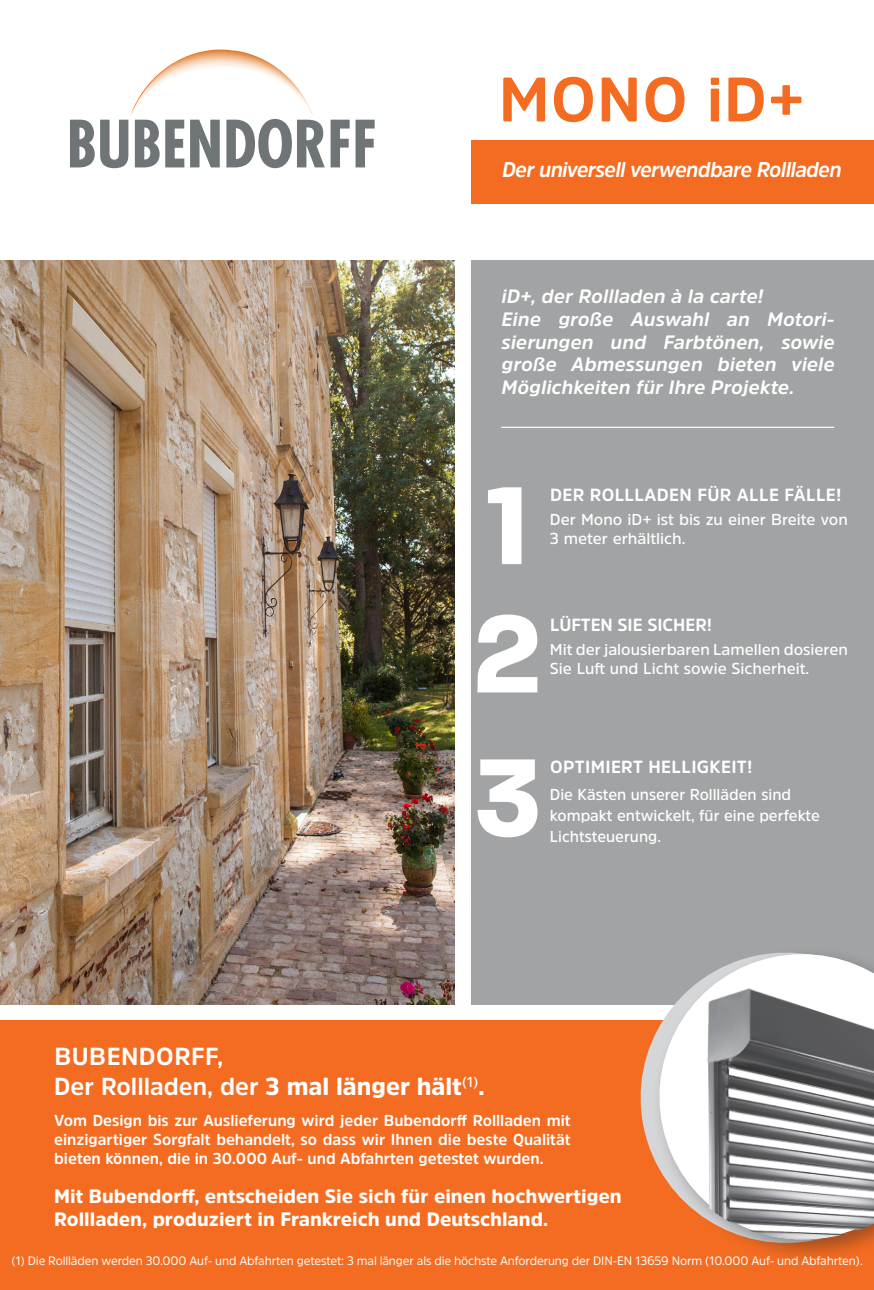
<style>
.page{position:relative;width:874px;height:1290px;background:#fff}
.page>*{position:absolute;margin:0;border:0;box-sizing:border-box;transform-origin:0 0}
.t1{font:700 120.05px/128.3px "Paralucent";color:#fff}
.t2{font:700 62.3px "Amsi Pro";letter-spacing:.02em;color:#f36c21}
.t3{font:700 24.5px/29.4px "Amsi Pro";color:#fff}
.t4{font:italic 700 21.18px "Amsi Pro";letter-spacing:-.03em;color:#fff;scale:.94 1}
.t5{font:italic 700 19.25px/22.8px "Amsi Pro";letter-spacing:.005em;color:#fff}
.t6{font:900 19.25px/23.1px "Amsi Pro";color:#fff}
.t7{font:700 17.5px "Amsi Pro";letter-spacing:.02em;color:#fff}
.t8{font:700 17.5px "Amsi Pro";color:#fff}
.t9{font:600 15.75px/18.9px "Amsi Pro";color:#fff}
.t10{font:700 15.75px/18.9px "Amsi Pro";color:#fff;text-align:justify}
.t11{font:12.25px "Amsi Pro";letter-spacing:-.01em;color:#fff}
.s1{font-weight:900}
</style>
<div class="page">
<div style="left:471px;top:140px;width:402px;height:63px;background:#f36c21"></div>
<svg style="left:355px;top:120px;width:19px;height:47px"></svg>
<svg style="left:330px;top:120px;width:19px;height:47px"></svg>
<svg style="left:70px;top:49px;width:254px;height:119px"></svg>
<div style="left:471px;top:260px;width:402px;height:745px;background:#a1a3a4"></div>
<div style="left:0;top:1021px;width:873px;height:269px;background:#f36c21"></div>
<img style="left:0;top:260px;width:454px;height:745px">
<svg style="left:626px;top:1020px;width:20px;height:117px"></svg>
<div style="left:650px;top:945px;width:223px;height:319px;background:#231f20;opacity:.4"></div>
<svg style="left:646px;top:945px;width:227px;height:307px"></svg>
<img style="left:659px;top:981px;width:214px;height:258px">
<hr style="left:501px;top:427px;width:332px;height:1px;background:#fff">
<h2 class="t2" style="left:498px;top:57px;width:307px">MONO iD+</h2>
<h3 class="t4" style="left:502px;top:155px;width:362px">Der universell verwendbare Rollladen</h3>
<p class="t5" style="left:501px;top:284px;width:334px">iD+, der Rollladen à la carte!<br>Eine große Auswahl an Motori&shy;sierungen und Farbtönen, sowie große Abmessungen bieten viele<br>Möglichkeiten für Ihre Projekte.</p>
<h1 class="t1" style="left:472px;top:461px;width:71px">1<br>2</h1>
<p class="t7" style="left:549px;top:483px;width:293px">DER ROLLLADEN FÜR ALLE FÄLLE!</p>
<p class="t9" style="left:549px;top:509px;width:299px">Der Mono iD+ ist bis zu einer Breite von<br>3 meter erhältlich.</p>
<p class="t8" style="left:549px;top:613px;width:163px">LÜFTEN SIE SICHER!</p>
<p class="t9" style="left:549px;top:640px;width:299px">Mit der jalousierbaren Lamellen dosieren<br>Sie Luft und Licht sowie Sicherheit.</p>
<h1 class="t1" style="left:473px;top:733px;width:70px">3</h1>
<p class="t7" style="left:549px;top:755px;width:204px">OPTIMIERT HELLIGKEIT!</p>
<p class="t9" style="left:549px;top:783px;width:271px;line-height:21.2px">Die Kästen unserer Rollläden sind kompakt entwickelt, für eine perfekte<br>Lichtsteuerung.</p>
<h3 class="t3" style="left:54px;top:1041px;width:432px">BUBENDORFF,<br>Der Rollladen, der <span class="s1">3 mal länger hält</span><sup>(1)</sup><span class="s1">.</span></h3>
<p class="t10" style="left:54px;top:1111px;width:517px">Vom Design bis zur Auslieferung wird jeder Bubendorff Rollladen mit einzigartiger Sorgfalt behandelt, so dass wir Ihnen die beste Qualität bieten können, die in 30.000 Auf- und Abfahrten getestet wurden.</p>
<p class="t6" style="left:54px;top:1184px;width:568px">Mit Bubendorff, entscheiden Sie sich für einen hochwertigen<br>Rollladen, produziert in Frankreich und Deutschland.</p>
<p class="t11" style="left:11px;top:1252px;width:852px">(1) Die Rollläden werden 30.000 Auf- und Abfahrten getestet: 3 mal länger als die höchste Anforderung der DIN-EN 13659 Norm (10.000 Auf- und Abfahrten).</p>
</div>
